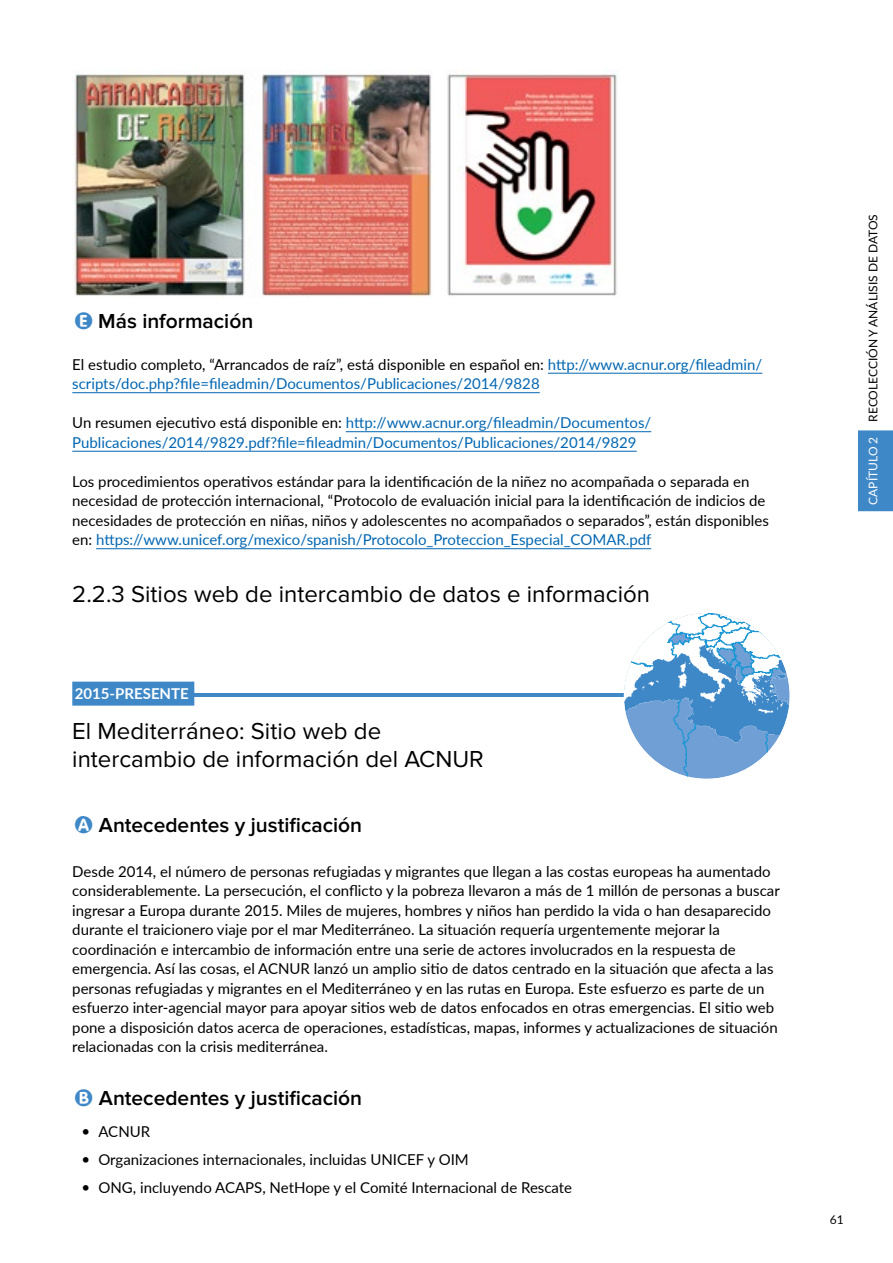
<style>
.page{position:relative;width:893px;height:1263px;background:#fff}
.page>*{position:absolute;margin:0;border:0;box-sizing:border-box;transform-origin:0 0}
.t1{font:24px/28.8px "Proxima Nova";color:#000}
.t2{font:600 21px "Proxima Nova";color:#000}
.t3{font:15px/19.5px "Lato";color:#000}
.t4{font:15px/19.5px "Lato";color:#0066b3}
.t5{font:700 15px "Lato";color:#fff}
.t6{font:12px "Lato";color:#000}
.t7{font:12px "Lato";color:#fff}
.s1{font-family:"Circled";font-weight:400;color:#3f88c8}
.s2{color:#000}
.s3{color:#0066b3}
</style>
<div class="page">
<div style="left:858px;top:430px;width:35px;height:81px;background:#3f88c8"></div>
<hr style="left:75px;top:693px;width:630px;height:3px;background:#3f88c8">
<div style="left:72px;top:682px;width:122px;height:24px;background:#3f88c8"></div>
<svg style="left:624px;top:613px;width:166px;height:166px"></svg>
<hr style="left:548px;top:373px;width:214px;height:1px;background:#0066b3">
<hr style="left:72px;top:392px;width:468px;height:1px;background:#0066b3">
<hr style="left:346px;top:431px;width:305px;height:1px;background:#0066b3">
<hr style="left:72px;top:451px;width:565px;height:1px;background:#0066b3">
<hr style="left:96px;top:548px;width:555px;height:1px;background:#0066b3">
<img style="left:74px;top:73px;width:544px;height:224px">
<h2 class="t2" style="left:75px;top:309px;width:179px"><span class="s1">E</span> Más información</h2>
<p class="t4" style="left:72px;top:354px;width:691px"><span class="s2">El estudio completo, “Arrancados de raíz”, está disponible en español en:</span> http://www.acnur.org/fileadmin/ scripts/doc.php?file=fileadmin/Documentos/Publicaciones/2014/9828</p>
<p class="t4" style="left:72px;top:412px;width:580px"><span class="s2">Un resumen ejecutivo está disponible en:</span> http://www.acnur.org/fileadmin/Documentos/<br>Publicaciones/2014/9829.pdf?file=fileadmin/Documentos/Publicaciones/2014/9829</p>
<p class="t3" style="left:72px;top:471px;width:698px">Los procedimientos operativos estándar para la identificación de la niñez no acompañada o separada en necesidad de protección internacional, “Protocolo de evaluación inicial para la identificación de indicios de necesidades de protección en niñas, niños y adolescentes no acompañados o separados”, están disponibles en: <span class="s3">https://www.unicef.org/mexico/spanish/Protocolo_Proteccion_Especial_COMAR.pdf</span></p>
<h1 class="t1" style="left:72px;top:580px;width:579px">2.2.3 Sitios web de intercambio de datos e información</h1>
<p class="t5" style="left:75px;top:682px;width:115px">2015-PRESENTE</p>
<h1 class="t1" style="left:72px;top:717px;width:413px">El Mediterráneo: Sitio web de intercambio de información del ACNUR</h1>
<h2 class="t2" style="left:75px;top:813px;width:288px"><span class="s1">A</span> Antecedentes y justificación</h2>
<p class="t3" style="left:72px;top:861px;width:709px">Desde 2014, el número de personas refugiadas y migrantes que llegan a las costas europeas ha aumentado considerablemente. La persecución, el conflicto y la pobreza llevaron a más de 1 millón de personas a buscar ingresar a Europa durante 2015. Miles de mujeres, hombres y niños han perdido la vida o han desaparecido durante el traicionero viaje por el mar Mediterráneo. La situación requería urgentemente mejorar la coordinación e intercambio de información entre una serie de actores involucrados en la respuesta de emergencia. Así las cosas, el ACNUR lanzó un amplio sitio de datos centrado en la situación que afecta a las personas refugiadas y migrantes en el Mediterráneo y en las rutas en Europa. Este esfuerzo es parte de un esfuerzo inter-agencial mayor para apoyar sitios web de datos enfocados en otras emergencias. El sitio web pone a disposición datos acerca de operaciones, estadísticas, mapas, informes y actualizaciones de situación relacionadas con la crisis mediterránea.</p>
<h2 class="t2" style="left:75px;top:1086px;width:288px"><span class="s1">B</span> Antecedentes y justificación</h2>
<p class="t3" style="left:81px;top:1117px;width:492px;line-height:28px">ҋ ACNUR<br>ҋ Organizaciones internacionales, incluidas UNICEF y OIM<br>ҋ ONG, incluyendo ACAPS, NetHope y el Comité Internacional de Rescate</p>
<p class="t6" style="left:864px;top:422px;width:209px;rotate:-90deg">RECOLECCIÓN Y ANÁLISIS DE DATOS</p>
<p class="t7" style="left:864px;top:505px;width:70px;rotate:-90deg">CAPÍTULO 2</p>
<p class="t6" style="left:830px;top:1211px;width:15px">61</p>
</div>
